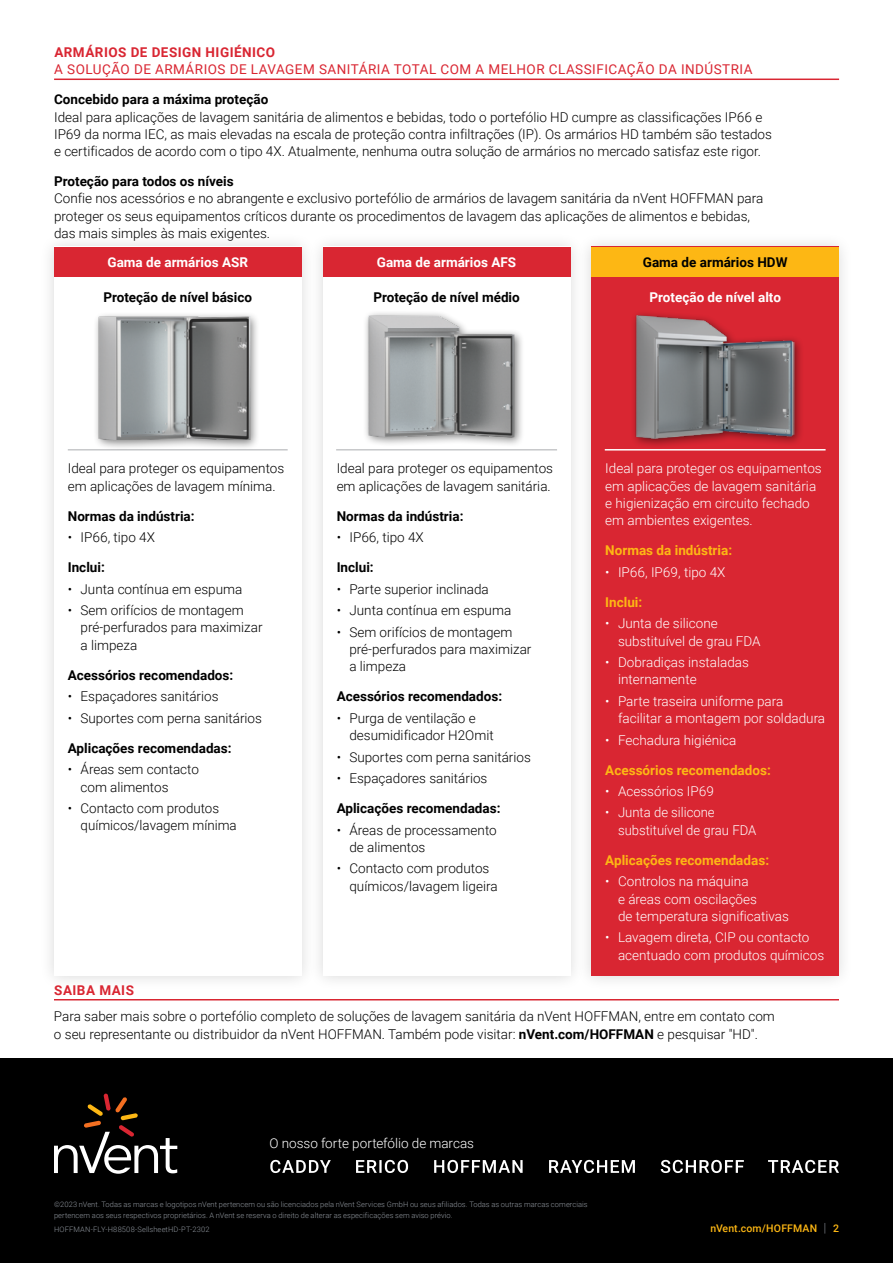
<style>
.page{position:relative;width:893px;height:1263px;background:#fff}
.page>*{position:absolute;margin:0;border:0;box-sizing:border-box;transform-origin:0 0}
.t1{font:300 13.5px/17.2px "Roboto";color:#000}
.t2{font:300 13.5px/17.2px "Roboto";color:#fff}
.t3{font:700 13.5px "Roboto";color:#000}
.t4{font:13.5px "Roboto";letter-spacing:.035em;color:#d92632}
.t5{font:700 13.5px "Roboto";color:#fdb714}
.t6{font:700 13.5px "Roboto";color:#fff}
.t7{font:700 13.5px "Roboto";letter-spacing:.035em;color:#d92632}
.t8{font:500 10.5px "Roboto";letter-spacing:.015em;color:#fdb714}
.t9{font:300 7.5px/10.5px "Roboto";letter-spacing:.01em;color:#90969e}
.s1{font-weight:700}
.s2{font-weight:300;font-size:12.6px;color:#90969e}
</style>
<div class="page">
<div style="left:0;top:1058px;width:893px;height:205px;background:#000"></div>
<svg style="left:270px;top:1160px;width:569px;height:13px"></svg>
<svg style="left:54px;top:1093px;width:123px;height:81px"></svg>
<div style="left:308px;top:232px;width:277px;height:759px;background:#f5f5f5"></div>
<div style="left:323px;top:247px;width:247px;height:729px;background:#fff"></div>
<div style="left:39px;top:232px;width:277px;height:759px;background:#fbfbfb"></div>
<div style="left:54px;top:247px;width:247px;height:729px;background:#fff"></div>
<div style="left:577px;top:232px;width:276px;height:759px;background:#f8f8f8"></div>
<div style="left:591px;top:247px;width:248px;height:729px;background:#d92632"></div>
<div style="left:323px;top:247px;width:247px;height:30px;background:#d92632"></div>
<div style="left:54px;top:247px;width:247px;height:30px;background:#d92632"></div>
<hr style="left:68px;top:449px;width:220px;height:1px;background:#c7c8ca">
<div style="left:93px;top:311px;width:168px;height:139px;background:#000;opacity:.5"></div>
<img style="left:98px;top:316px;width:152px;height:124px">
<hr style="left:336px;top:449px;width:221px;height:1px;background:#c7c8ca">
<div style="left:362px;top:309px;width:162px;height:138px;background:#000;opacity:.5"></div>
<img style="left:367px;top:313px;width:149px;height:127px">
<div style="left:630px;top:309px;width:174px;height:140px;background:#000;opacity:.5"></div>
<img style="left:636px;top:313px;width:159px;height:127px">
<hr style="left:605px;top:449px;width:221px;height:1px;background:#fff">
<div style="left:591px;top:247px;width:248px;height:30px;background:#fdb714"></div>
<hr style="left:54px;top:79px;width:785px;height:1px;background:#d92632">
<hr style="left:54px;top:999px;width:785px;height:1px;background:#d92632">
<p class="t7" style="left:54px;top:43px;width:222px">ARMÁRIOS DE DESIGN HIGIÉNICO</p>
<p class="t4" style="left:54px;top:60px;width:700px">A SOLUÇÃO DE ARMÁRIOS DE LAVAGEM SANITÁRIA TOTAL COM A MELHOR CLASSIFICAÇÃO DA INDÚSTRIA</p>
<p class="t3" style="left:54px;top:90px;width:216px">Concebido para a máxima proteção</p>
<p class="t1" style="left:54px;top:108px;width:719px">Ideal para aplicações de lavagem sanitária de alimentos e bebidas, todo o portefólio HD cumpre as classificações IP66 e<br>IP69 da norma IEC, as mais elevadas na escala de proteção contra infiltrações (IP). Os armários HD também são testados e certificados de acordo com o tipo 4X. Atualmente, nenhuma outra solução de armários no mercado satisfaz este rigor.</p>
<p class="t3" style="left:54px;top:172px;width:181px">Proteção para todos os níveis</p>
<p class="t1" style="left:54px;top:189px;width:711px">Confie nos acessórios e no abrangente e exclusivo portefólio de armários de lavagem sanitária da nVent HOFFMAN para proteger os seus equipamentos críticos durante os procedimentos de lavagem das aplicações de alimentos e bebidas, das mais simples às mais exigentes.</p>
<p class="t6" style="left:107px;top:253px;width:142px">Gama de armários ASR</p>
<p class="t6" style="left:377px;top:253px;width:141px">Gama de armários AFS</p>
<p class="t3" style="left:103px;top:287px;width:150px">Proteção de nível básico</p>
<p class="t3" style="left:373px;top:287px;width:148px">Proteção de nível médio</p>
<p class="t6" style="left:649px;top:287px;width:133px">Proteção de nível alto</p>
<p class="t3" style="left:643px;top:253px;width:146px">Gama de armários HDW</p>
<p class="t1" style="left:68px;top:459px;width:218px">Ideal para proteger os equipamentos em aplicações de lavagem mínima.</p>
<p class="t3" style="left:68px;top:506px;width:128px">Normas da indústria:</p>
<p class="t1" style="left:68px;top:528px;width:89px">• IP66, tipo 4X</p>
<p class="t3" style="left:68px;top:558px;width:39px">Inclui:</p>
<p class="t1" style="left:68px;top:580px;width:176px">• Junta contínua em espuma</p>
<p class="t1" style="left:81px;top:601px;width:184px;text-indent:-13px">• Sem orifícios de montagem pré-perfurados para maximizar a limpeza</p>
<p class="t3" style="left:68px;top:665px;width:167px">Acessórios recomendados:</p>
<p class="t1" style="left:68px;top:687px;width:152px">• Espaçadores sanitários</p>
<p class="t1" style="left:68px;top:709px;width:196px">• Suportes com perna sanitários</p>
<p class="t3" style="left:68px;top:738px;width:165px">Aplicações recomendadas:</p>
<p class="t1" style="left:81px;top:760px;width:120px;text-indent:-13px">• Áreas sem contacto com alimentos</p>
<p class="t1" style="left:81px;top:799px;width:158px;text-indent:-13px">• Contacto com produtos químicos/lavagem mínima</p>
<p class="t1" style="left:337px;top:459px;width:218px">Ideal para proteger os equipamentos em aplicações de lavagem sanitária.</p>
<p class="t3" style="left:337px;top:506px;width:128px">Normas da indústria:</p>
<p class="t1" style="left:337px;top:528px;width:89px">• IP66, tipo 4X</p>
<p class="t3" style="left:337px;top:558px;width:39px">Inclui:</p>
<p class="t1" style="left:337px;top:580px;width:154px">• Parte superior inclinada</p>
<p class="t1" style="left:337px;top:601px;width:176px">• Junta contínua em espuma</p>
<p class="t1" style="left:349px;top:623px;width:184px;text-indent:-13px">• Sem orifícios de montagem pré-perfurados para maximizar a limpeza</p>
<p class="t3" style="left:337px;top:687px;width:167px">Acessórios recomendados:</p>
<p class="t1" style="left:349px;top:709px;width:146px;text-indent:-13px">• Purga de ventilação e desumidificador H2Omit</p>
<p class="t1" style="left:337px;top:748px;width:196px">• Suportes com perna sanitários</p>
<p class="t1" style="left:337px;top:769px;width:152px">• Espaçadores sanitários</p>
<p class="t3" style="left:337px;top:799px;width:165px">Aplicações recomendadas:</p>
<p class="t1" style="left:349px;top:821px;width:149px;text-indent:-13px">• Áreas de processamento de alimentos</p>
<p class="t1" style="left:349px;top:859px;width:150px;text-indent:-13px">• Contacto com produtos químicos/lavagem ligeira</p>
<p class="t2" style="left:605px;top:459px;width:218px">Ideal para proteger os equipamentos em aplicações de lavagem sanitária e higienização em circuito fechado em ambientes exigentes.</p>
<p class="t5" style="left:605px;top:541px;width:128px">Normas da indústria:</p>
<p class="t2" style="left:605px;top:563px;width:122px">• IP66, IP69, tipo 4X</p>
<p class="t5" style="left:605px;top:592px;width:39px">Inclui:</p>
<p class="t2" style="left:618px;top:614px;width:144px;text-indent:-13px">• Junta de silicone substituível de grau FDA</p>
<p class="t2" style="left:618px;top:653px;width:132px;text-indent:-13px">• Dobradiças instaladas internamente</p>
<p class="t2" style="left:618px;top:692px;width:209px;text-indent:-13px">• Parte traseira uniforme para facilitar a montagem por soldadura</p>
<p class="t2" style="left:605px;top:731px;width:133px">• Fechadura higiénica</p>
<p class="t5" style="left:605px;top:760px;width:167px">Acessórios recomendados:</p>
<p class="t2" style="left:605px;top:782px;width:110px">• Acessórios IP69</p>
<p class="t2" style="left:618px;top:803px;width:140px;text-indent:-13px">• Junta de silicone substituível de grau FDA</p>
<p class="t5" style="left:605px;top:850px;width:165px">Aplicações recomendadas:</p>
<p class="t2" style="left:618px;top:872px;width:172px;text-indent:-13px">• Controlos na máquina<br>e áreas com oscilações<br>de temperatura significativas</p>
<p class="t2" style="left:618px;top:928px;width:208px;text-indent:-13px">• Lavagem direta, CIP ou contacto acentuado com produtos químicos</p>
<p class="t7" style="left:54px;top:980px;width:81px">SAIBA MAIS</p>
<p class="t1" style="left:54px;top:1006px;width:722px;line-height:18px">Para saber mais sobre o portefólio completo de soluções de lavagem sanitária da nVent HOFFMAN, entre em contato com o seu representante ou distribuidor da nVent HOFFMAN. Também pode visitar: <span class="s1">nVent.com/HOFFMAN</span> e pesquisar "HD".</p>
<p class="t2" style="left:269px;top:1134px;width:206px">O nosso forte portefólio de marcas</p>
<p class="t9" style="left:54px;top:1199px;width:535px">©2023 nVent. Todas as marcas e logotipos nVent pertencem ou são licenciados pela nVent Services GmbH ou seus afiliados. Todas as outras marcas comerciais pertencem aos seus respectivos proprietários. A nVent se reserva o direito de alterar as especificações sem aviso prévio.</p>
<p class="t9" style="left:54px;top:1224px;width:157px">HOFFMAN-FLY-H88508-SellsheetHD-PT-2302</p>
<p class="t8" style="left:710px;top:1221px;width:130px">nVent.com/HOFFMAN <span class="s2">|</span> 2</p>
</div>
